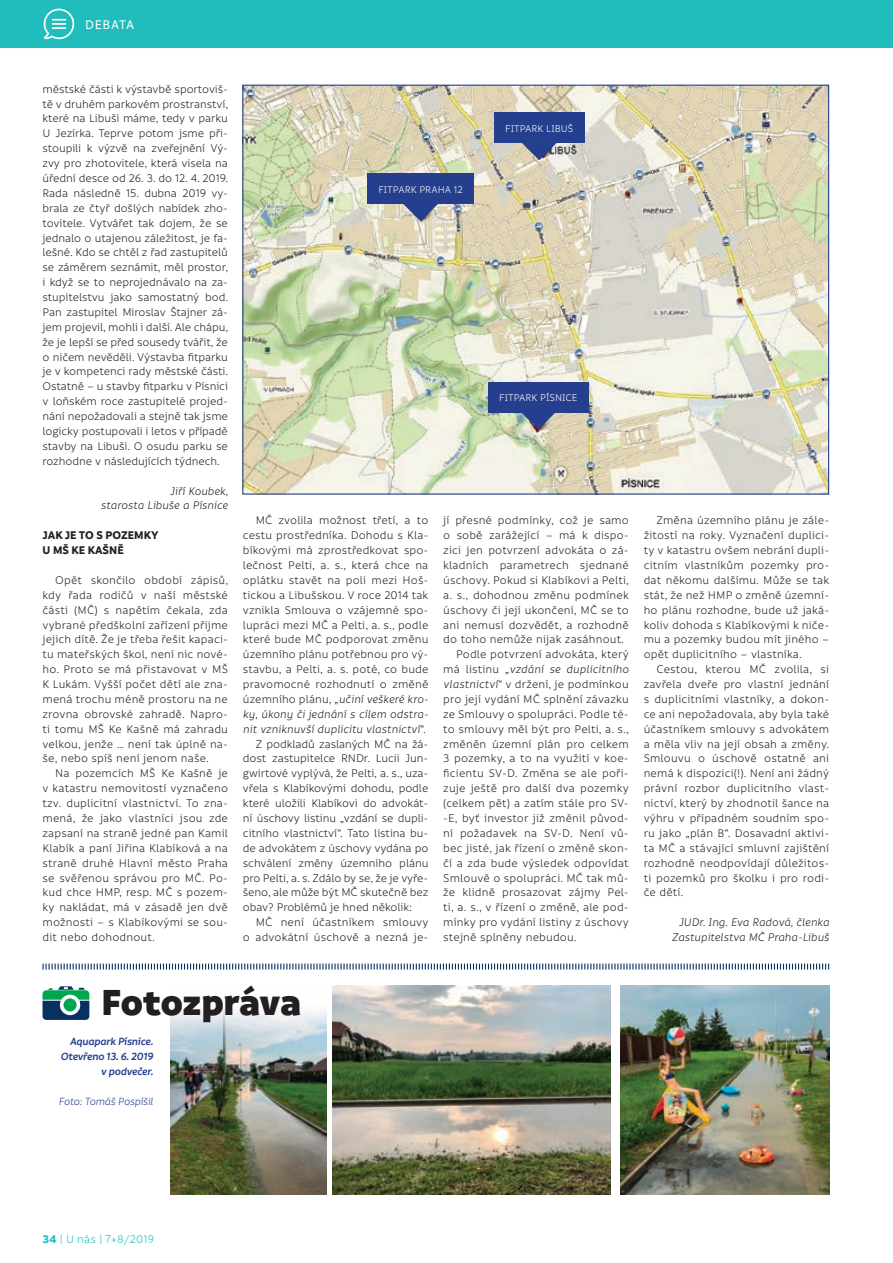
<style>
.page{position:relative;width:893px;height:1263px;background:#fff}
.page>*{position:absolute;margin:0;border:0;box-sizing:border-box;transform-origin:0 0}
.nadpis-01{font:900 39px "Informative";letter-spacing:-.005em;color:#231f20}
.t1{font:500 13.5px "Informative";letter-spacing:.045em;color:#fff}
.text{font:12px/14.9px "Informative";letter-spacing:.01em;color:#231f20;text-align:justify}
.podpis{font:italic 12px/14.9px "Informative";color:#231f20;text-align:right}
.nadpis-02{font:700 12px/14.9px "Informative";color:#231f20}
.t2{font:12px "Informative";letter-spacing:.015em;color:#21bdbd}
.popisek{font:italic 600 11.25px/14.9px "Informative";letter-spacing:-.02em;color:#253f8e;text-align:right}
.popisek-2{font:italic 11.25px "Informative";letter-spacing:-.02em;color:#253f8e}
.t3{font:10.5px "Informative";color:#fff}
.s1{font-style:italic}
.s2{font-weight:700}
</style>
<div class="page">
<div style="left:0;top:0;width:893px;height:48px;background:#21bdbd"></div>
<svg style="left:43px;top:9px;width:31px;height:30px"></svg>
<img style="left:170px;top:1007px;width:156px;height:187px">
<img style="left:333px;top:986px;width:278px;height:208px">
<img style="left:244px;top:87px;width:583px;height:406px">
<div style="left:494px;top:113px;width:90px;height:30px;background:#253f8e"></div>
<svg style="left:522px;top:143px;width:35px;height:17px"></svg>
<div style="left:367px;top:174px;width:107px;height:30px;background:#253f8e"></div>
<svg style="left:403px;top:204px;width:35px;height:17px"></svg>
<div style="left:488px;top:382px;width:101px;height:30px;background:#253f8e"></div>
<svg style="left:521px;top:412px;width:35px;height:18px"></svg>
<svg style="left:43px;top:986px;width:46px;height:34px"></svg>
<svg style="left:42px;top:963px;width:788px;height:7px"></svg>
<img style="left:621px;top:986px;width:208px;height:208px">
<p class="t1" style="left:85px;top:18px;width:51px">DEBATA</p>
<p class="text" style="left:43px;top:82px;width:187px">městské části k výstavbě sportoviš&shy;tě v druhém parkovém prostranství, které na Libuši máme, tedy v parku U Jezírka. Teprve potom jsme při&shy;stoupili k výzvě na zveřejnění Vý&shy;zvy pro zhotovitele, která visela na úřední desce od 26. 3. do 12. 4. 2019.<br>Rada následně 15. dubna 2019 vy&shy;brala ze čtyř došlých nabídek zho&shy;tovitele. Vytvářet tak dojem, že se jednalo o utajenou záležitost, je fa&shy;lešné. Kdo se chtěl z řad zastupitelů se záměrem seznámit, měl prostor, i když se to neprojednávalo na za&shy;stupitelstvu jako samostatný bod.<br>Pan zastupitel Miroslav Štajner zá&shy;jem projevil, mohli i další. Ale chápu, že je lepší se před sousedy tvářit, že o ničem nevěděli. Výstavba fitparku je v kompetenci rady městské části.<br>Ostatně – u stavby fitparku v Písnici v loňském roce zastupitelé projed&shy;nání nepožadovali a stejně tak jsme logicky postupovali i letos v případě stavby na Libuši. O osudu parku se rozhodne v následujících týdnech.</p>
<p class="podpis" style="left:101px;top:484px;width:129px">Jiří Koubek,<br>starosta Libuše a Písnice</p>
<p class="nadpis-02" style="left:43px;top:528px;width:118px">JAK JE TO S POZEMKY<br>U MŠ KE KAŠNĚ</p>
<p class="text" style="left:43px;top:573px;width:187px;text-indent:13px">Opět skončilo období zápisů, kdy řada rodičů v naší městské části (MČ) s napětím čekala, zda vybrané předškolní zařízení přijme jejich dítě. Že je třeba řešit kapaci&shy;tu mateřských škol, není nic nové&shy;ho. Proto se má přistavovat v MŠ K Lukám. Vyšší počet dětí ale zna&shy;mená trochu méně prostoru na ne zrovna obrovské zahradě. Napro&shy;ti tomu MŠ Ke Kašně má zahradu velkou, jenže … není tak úplně na&shy;še, nebo spíš není jenom naše.</p>
<p class="text" style="left:43px;top:766px;width:187px;text-indent:13px">Na pozemcích MŠ Ke Kašně je v katastru nemovitostí vyznačeno tzv. duplicitní vlastnictví. To zna&shy;mená, že jako vlastníci jsou zde zapsaní na straně jedné pan Kamil Klabík a paní Jiřina Klabíková a na straně druhé Hlavní město Praha se svěřenou správou pro MČ. Po&shy;kud chce HMP, resp. MČ s pozem&shy;ky nakládat, má v zásadě jen dvě možnosti – s Klabíkovými se sou&shy;dit nebo dohodnout.</p>
<p class="t3" style="left:378px;top:184px;width:86px">FITPARK PRAHA 12</p>
<p class="t3" style="left:505px;top:123px;width:70px">FITPARK LIBUŠ</p>
<p class="t3" style="left:499px;top:392px;width:80px">FITPARK PÍSNICE</p>
<p class="text" style="left:243px;top:513px;width:187px;text-indent:13px">MČ zvolila možnost třetí, a to cestu prostředníka. Dohodu s Kla&shy;bíkovými má zprostředkovat spo&shy;lečnost Pelti, a. s., která chce na oplátku stavět na poli mezi Hoš&shy;tickou a Libušskou. V roce 2014 tak vznikla Smlouva o vzájemné spo&shy;lupráci mezi MČ a Pelti, a. s., podle které bude MČ podporovat změnu územního plánu potřebnou pro vý&shy;stavbu, a Pelti, a. s. poté, co bude pravomocné rozhodnutí o změně územního plánu, „<span class="s1">učiní veškeré kro&shy;ky, úkony či jednání s cílem odstra&shy;nit vzniknuvší duplicitu vlastnictví</span>“.</p>
<p class="text" style="left:243px;top:737px;width:187px;text-indent:13px">Z podkladů zaslaných MČ na žá&shy;dost zastupitelce RNDr. Lucii Jun&shy;gwirtové vyplývá, že Pelti, a. s., uza&shy;vřela s Klabíkovými dohodu, podle které uložili Klabíkovi do advokát&shy;ní úschovy listinu „vzdání se dupli&shy;citního vlastnictví“. Tato listina bu&shy;de advokátem z úschovy vydána po schválení změny územního plánu pro Pelti, a. s. Zdálo by se, že je vyře&shy;šeno, ale může být MČ skutečně bez obav? Problémů je hned několik:</p>
<p class="text" style="left:243px;top:915px;width:187px;text-align:right">MČ není účastníkem smlouvy<br>o advokátní úschově a nezná je-</p>
<p class="text" style="left:443px;top:513px;width:187px">jí přesné podmínky, což je samo o sobě zarážející – má k dispo&shy;zici jen potvrzení advokáta o zá&shy;kladních parametrech sjednané úschovy. Pokud si Klabíkovi a Pelti, a. s., dohodnou změnu podmínek úschovy či její ukončení, MČ se to ani nemusí dozvědět, a rozhodně do toho nemůže nijak zasáhnout.</p>
<p class="text" style="left:443px;top:647px;width:187px;text-indent:13px">Podle potvrzení advokáta, který má listinu „<span class="s1">vzdání se duplicitního vlastnictví</span>“ v držení, je podmínkou pro její vydání MČ splnění závazku ze Smlouvy o spolupráci. Podle té&shy;to smlouvy měl být pro Pelti, a. s., změněn územní plán pro celkem 3 pozemky, a to na využití v koe&shy;ficientu SV-D. Změna se ale poři&shy;zuje ještě pro další dva pozemky (celkem pět) a zatím stále pro SV--E, byť investor již změnil původ&shy;ní požadavek na SV-D. Není vů&shy;bec jisté, jak řízení o změně skon&shy;čí a zda bude výsledek odpovídat Smlouvě o spolupráci. MČ tak mů&shy;že klidně prosazovat zájmy Pel&shy;ti, a. s., v řízení o změně, ale pod&shy;mínky pro vydání listiny z úschovy stejně splněny nebudou.</p>
<p class="text" style="left:644px;top:513px;width:187px;text-indent:13px">Změna územního plánu je zále&shy;žitostí na roky. Vyznačení duplici&shy;ty v katastru ovšem nebrání dupli&shy;citním vlastníkům pozemky pro&shy;dat někomu dalšímu. Může se tak stát, že než HMP o změně územní&shy;ho plánu rozhodne, bude už jaká&shy;koliv dohoda s Klabíkovými k niče&shy;mu a pozemky budou mít jiného – opět duplicitního – vlastníka.</p>
<p class="text" style="left:644px;top:662px;width:187px;text-indent:13px">Cestou, kterou MČ zvolila, si zavřela dveře pro vlastní jednání s duplicitními vlastníky, a dokon&shy;ce ani nepožadovala, aby byla také účastníkem smlouvy s advokátem a měla vliv na její obsah a změny.<br>Smlouvu o úschově ostatně ani nemá k dispozici(!). Není ani žádný právní rozbor duplicitního vlast&shy;nictví, který by zhodnotil šance na výhru v případném soudním spo&shy;ru jako „plán B“. Dosavadní aktivi&shy;ta MČ a stávající smluvní zajištění rozhodně neodpovídají důležitos&shy;ti pozemků pro školku i pro rodi&shy;če dětí.</p>
<p class="podpis" style="left:672px;top:915px;width:159px;text-align:center">JUDr. Ing. Eva Radová, členka<br>Zastupitelstva MČ Praha-Libuš</p>
<p class="nadpis-01" style="left:102px;top:979px;width:201px">Fotozpráva</p>
<p class="popisek" style="left:60px;top:1034px;width:94px">Aquapark Písnice.<br>Otevřeno 13. 6. 2019 v podvečer.</p>
<p class="popisek-2" style="left:59px;top:1095px;width:96px">Foto: Tomáš Pospíšil</p>
<p class="t2" style="left:43px;top:1233px;width:113px"><span class="s2">34</span> | U nás | 7+8/2019</p>
</div>
